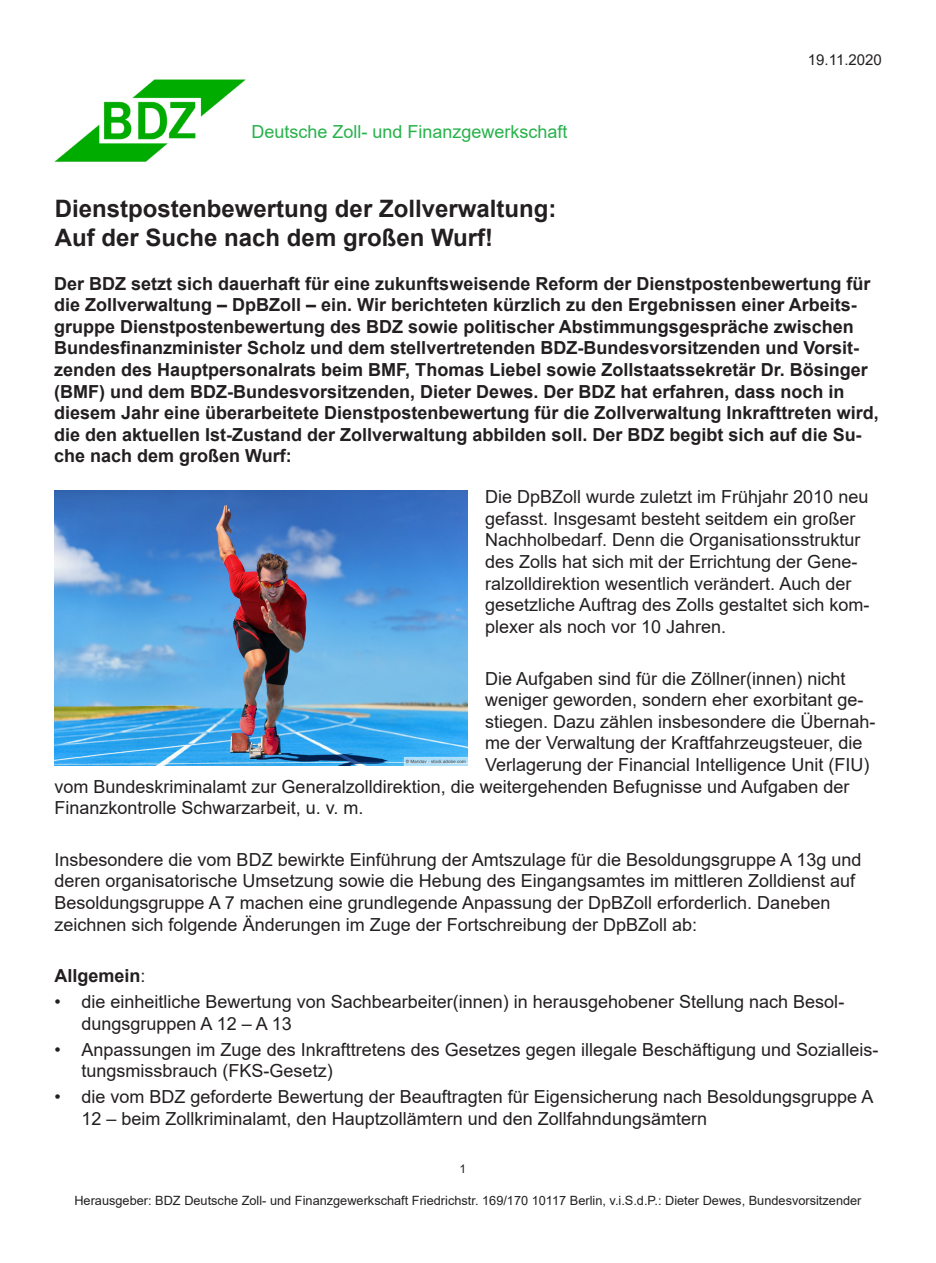
<style>
.page{position:relative;width:936px;height:1263px;background:#fff}
.page>*{position:absolute;margin:0;border:0;box-sizing:border-box;transform-origin:0 0}
.t1{font:700 24px "Arial";color:#231f20}
.t2{font:18px/21.6px "Arial";color:#231f20}
.t3{font:700 18px/21.6px "Arial";color:#231f20}
.t4{font:18px "Arial";color:#28b24b}
.t5{font:15px "Arial";color:#231f20}
.t6{font:12.75px "Arial";color:#231f20}
.t7{font:12px "Arial";color:#231f20}
.s1{font-weight:400}
</style>
<div class="page">
<img style="left:55px;top:80px;width:190px;height:81px">
<img style="left:54px;top:490px;width:414px;height:276px">
<p class="t4" style="left:251px;top:119px;width:317px">Deutsche Zoll- und Finanzgewerkschaft</p>
<p class="t1" style="left:55px;top:192px;width:503px">Dienstpostenbewertung der Zollverwaltung:</p>
<p class="t1" style="left:55px;top:221px;width:440px">Auf der Suche nach dem großen Wurf!</p>
<p class="t5" style="left:807px;top:49px;width:75px">19.11.2020</p>
<p class="t3" style="left:54px;top:273px;width:826px">Der BDZ setzt sich dauerhaft für eine zukunftsweisende Reform der Dienstpostenbewertung für die Zollverwaltung – DpBZoll – ein. Wir berichteten kürzlich zu den Ergebnissen einer Arbeits&shy;gruppe Dienstpostenbewertung des BDZ sowie politischer Abstimmungsgespräche zwischen Bundesfinanzminister Scholz und dem stellvertretenden BDZ-Bundesvorsitzenden und Vorsit&shy;zenden des Hauptpersonalrats beim BMF, Thomas Liebel sowie Zollstaatssekretär Dr. Bösinger (BMF) und dem BDZ-Bundesvorsitzenden, Dieter Dewes. Der BDZ hat erfahren, dass noch in diesem Jahr eine überarbeitete Dienstpostenbewertung für die Zollverwaltung Inkrafttreten wird, die den aktuellen Ist-Zustand der Zollverwaltung abbilden soll. Der BDZ begibt sich auf die Su&shy;che nach dem großen Wurf:</p>
<p class="t2" style="left:485px;top:486px;width:386px">Die DpBZoll wurde zuletzt im Frühjahr 2010 neu gefasst. Insgesamt besteht seitdem ein großer Nachholbedarf. Denn die Organisationsstruktur des Zolls hat sich mit der Errichtung der Gene&shy;ralzolldirektion wesentlich verändert. Auch der gesetzliche Auftrag des Zolls gestaltet sich kom&shy;plexer als noch vor 10 Jahren.</p>
<p class="t2" style="left:485px;top:667px;width:362px">Die Aufgaben sind für die Zöllner(innen) nicht</p>
<p class="t2" style="left:485px;top:689px;width:380px">weniger geworden, sondern eher exorbitant ge-</p>
<p class="t2" style="left:485px;top:710px;width:392px">stiegen. Dazu zählen insbesondere die Übernah-</p>
<p class="t2" style="left:485px;top:732px;width:379px">me der Verwaltung der Kraftfahrzeugsteuer, die</p>
<p class="t2" style="left:485px;top:754px;width:386px">Verlagerung der Financial Intelligence Unit (FIU)</p>
<p class="t2" style="left:54px;top:775px;width:796px">vom Bundeskriminalamt zur Generalzolldirektion, die weitergehenden Befugnisse und Aufgaben der</p>
<p class="t2" style="left:54px;top:797px;width:310px">Finanzkontrolle Schwarzarbeit, u. v. m.</p>
<p class="t2" style="left:54px;top:849px;width:808px">Insbesondere die vom BDZ bewirkte Einführung der Amtszulage für die Besoldungsgruppe A 13g und deren organisatorische Umsetzung sowie die Hebung des Eingangsamtes im mittleren Zolldienst auf Besoldungsgruppe A 7 machen eine grundlegende Anpassung der DpBZoll erforderlich. Daneben zeichnen sich folgende Änderungen im Zuge der Fortschreibung der DpBZoll ab:</p>
<p class="t3" style="left:54px;top:965px;width:93px">Allgemein<span class="s1">:</span></p>
<p class="t2" style="left:81px;top:991px;width:764px;text-indent:-27px">• die einheitliche Bewertung von Sachbearbeiter(innen) in herausgehobener Stellung nach Besol&shy;dungsgruppen A 12 – A 13</p>
<p class="t2" style="left:81px;top:1038px;width:798px;text-indent:-27px">• Anpassungen im Zuge des Inkrafttretens des Gesetzes gegen illegale Beschäftigung und Sozialleis&shy;tungsmissbrauch (FKS-Gesetz)</p>
<p class="t2" style="left:81px;top:1086px;width:793px;text-indent:-27px">• die vom BDZ geforderte Bewertung der Beauftragten für Eigensicherung nach Besoldungsgruppe A<br>12 – beim Zollkriminalamt, den Hauptzollämtern und den Zollfahndungsämtern</p>
<p class="t7" style="left:459px;top:1160px;width:8px">1</p>
<p class="t6" style="left:74px;top:1192px;width:788px">Herausgeber: BDZ Deutsche Zoll- und Finanzgewerkschaft Friedrichstr. 169/170 10117 Berlin, v.i.S.d.P.: Dieter Dewes, Bundesvorsitzender</p>
</div>
